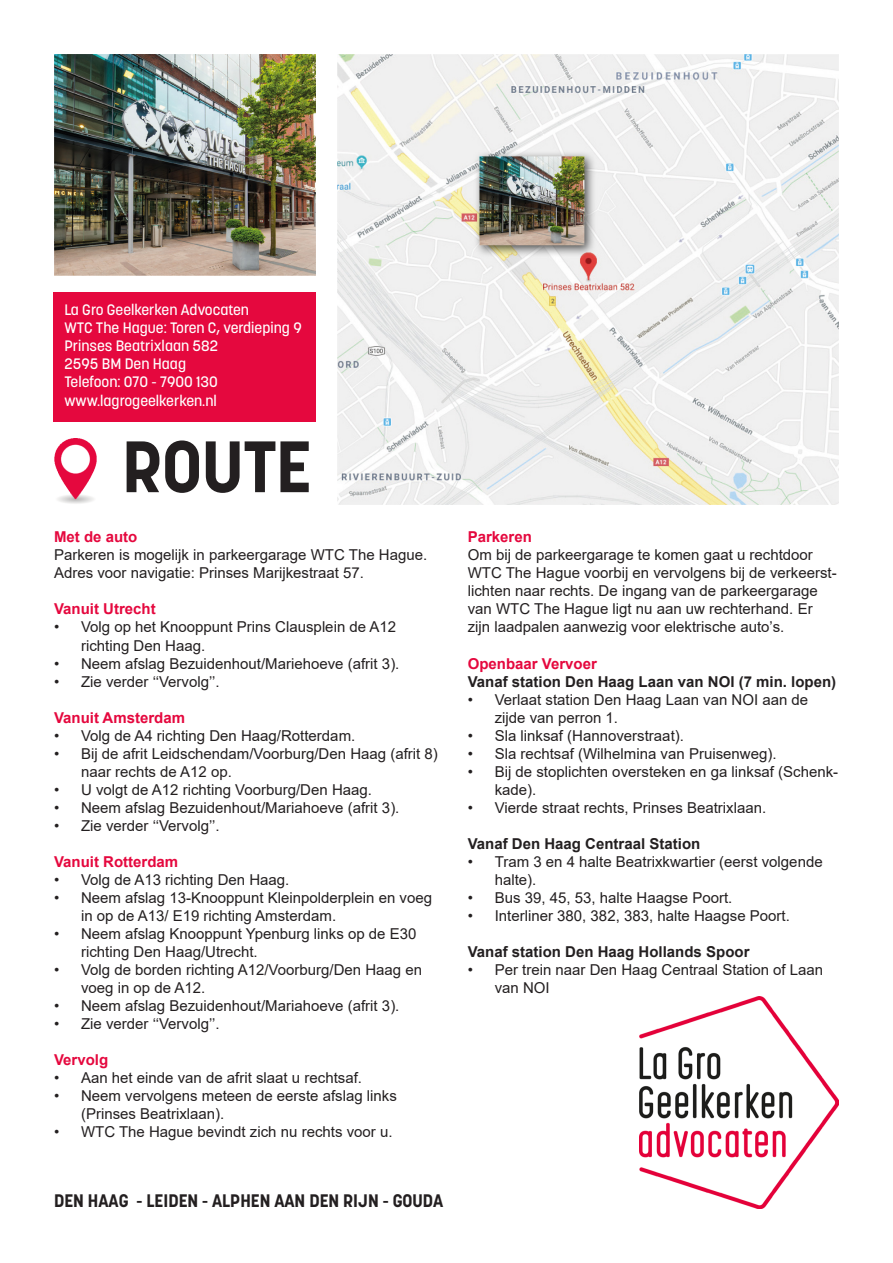
<style>
.page{position:relative;width:893px;height:1263px;background:#fff}
.page>*{position:absolute;margin:0;border:0;box-sizing:border-box;transform-origin:0 0}
.t1{font:700 72px "Korolev";color:#231f20}
.t2{font:700 18px "Korolev";color:#231f20}
.t3{font:15px/18px "Arial";color:#231f20}
.t4{font:500 15px "Korolev";color:#fff}
.t5{font:700 15px "Arial";color:#231f20}
.t6{font:700 15px "Arial";color:#e5083e}
</style>
<div class="page">
<img style="left:337px;top:54px;width:502px;height:450px">
<img style="left:54px;top:54px;width:262px;height:222px">
<img style="left:54px;top:438px;width:42px;height:66px">
<div style="left:53px;top:293px;width:263px;height:128px;background:#e5083e"></div>
<img style="left:639px;top:996px;width:200px;height:213px">
<p class="t4" style="left:64px;top:300px;width:186px">La Gro Geelkerken Advocaten</p>
<p class="t4" style="left:64px;top:318px;width:239px">WTC The Hague: Toren C, verdieping 9</p>
<p class="t4" style="left:64px;top:336px;width:155px">Prinses Beatrixlaan 582</p>
<p class="t4" style="left:64px;top:354px;width:123px">2595 BM Den Haag</p>
<p class="t4" style="left:64px;top:372px;width:155px">Telefoon: 070 - 7900 130</p>
<p class="t4" style="left:64px;top:392px;width:154px">www.lagrogeelkerken.nl</p>
<p class="t1" style="left:122px;top:421px;width:191px">ROUTE</p>
<p class="t6" style="left:54px;top:527px;width:85px">Met de auto</p>
<p class="t3" style="left:54px;top:546px;width:375px">Parkeren is mogelijk in parkeergarage WTC The Hague.</p>
<p class="t3" style="left:54px;top:564px;width:312px">Adres voor navigatie: Prinses Marijkestraat 57.</p>
<p class="t6" style="left:54px;top:599px;width:103px">Vanuit Utrecht</p>
<p class="t3" style="left:81px;top:618px;width:317px;text-indent:-27px">• Volg op het Knooppunt Prins Clausplein de A12 richting Den Haag.</p>
<p class="t3" style="left:54px;top:654px;width:347px">• Neem afslag Bezuidenhout/Mariehoeve (afrit 3).</p>
<p class="t3" style="left:54px;top:672px;width:167px">• Zie verder ‘‘Vervolg’’.</p>
<p class="t6" style="left:54px;top:707px;width:133px">Vanuit Amsterdam</p>
<p class="t3" style="left:54px;top:726px;width:303px">• Volg de A4 richting Den Haag/Rotterdam.</p>
<p class="t3" style="left:81px;top:744px;width:358px;text-indent:-27px">• Bij de afrit Leidschendam/Voorburg/Den Haag (afrit 8) naar rechts de A12 op.</p>
<p class="t3" style="left:54px;top:780px;width:319px">• U volgt de A12 richting Voorburg/Den Haag.</p>
<p class="t3" style="left:54px;top:798px;width:347px">• Neem afslag Bezuidenhout/Mariahoeve (afrit 3).</p>
<p class="t3" style="left:54px;top:816px;width:167px">• Zie verder ‘‘Vervolg’’.</p>
<p class="t6" style="left:54px;top:851px;width:126px">Vanuit Rotterdam</p>
<p class="t3" style="left:54px;top:870px;width:237px">• Volg de A13 richting Den Haag.</p>
<p class="t3" style="left:81px;top:888px;width:353px;text-indent:-27px">• Neem afslag 13-Knooppunt Kleinpolderplein en voeg in op de A13/ E19 richting Amsterdam.</p>
<p class="t3" style="left:81px;top:924px;width:337px;text-indent:-27px">• Neem afslag Knooppunt Ypenburg links op de E30 richting Den Haag/Utrecht.</p>
<p class="t3" style="left:81px;top:960px;width:343px;text-indent:-27px">• Volg de borden richting A12/Voorburg/Den Haag en voeg in op de A12.</p>
<p class="t3" style="left:54px;top:996px;width:347px">• Neem afslag Bezuidenhout/Mariahoeve (afrit 3).</p>
<p class="t3" style="left:54px;top:1014px;width:167px">• Zie verder ‘‘Vervolg’’.</p>
<p class="t6" style="left:54px;top:1049px;width:56px">Vervolg</p>
<p class="t3" style="left:54px;top:1068px;width:309px">• Aan het einde van de afrit slaat u rechtsaf.</p>
<p class="t3" style="left:81px;top:1086px;width:317px;text-indent:-27px">• Neem vervolgens meteen de eerste afslag links (Prinses Beatrixlaan).</p>
<p class="t3" style="left:54px;top:1122px;width:340px">• WTC The Hague bevindt zich nu rechts voor u.</p>
<p class="t2" style="left:54px;top:1189px;width:391px">DEN HAAG - LEIDEN - ALPHEN AAN DEN RIJN - GOUDA</p>
<p class="t6" style="left:468px;top:527px;width:66px">Parkeren</p>
<p class="t3" style="left:468px;top:546px;width:371px">Om bij de parkeergarage te komen gaat u rechtdoor WTC The Hague voorbij en vervolgens bij de verkeerst&shy;lichten naar rechts. De ingang van de parkeergarage van WTC The Hague ligt nu aan uw rechterhand. Er zijn laadpalen aanwezig voor elektrische auto’s.</p>
<p class="t6" style="left:468px;top:653px;width:131px">Openbaar Vervoer</p>
<p class="t5" style="left:468px;top:671px;width:370px">Vanaf station Den Haag Laan van NOI (7 min. lopen)</p>
<p class="t3" style="left:495px;top:690px;width:315px;text-indent:-27px">• Verlaat station Den Haag Laan van NOI aan de zijde van perron 1.</p>
<p class="t3" style="left:468px;top:726px;width:218px">• Sla linksaf (Hannoverstraat).</p>
<p class="t3" style="left:468px;top:744px;width:310px">• Sla rechtsaf (Wilhelmina van Pruisenweg).</p>
<p class="t3" style="left:495px;top:762px;width:345px;text-indent:-27px">• Bij de stoplichten oversteken en ga linksaf (Schenk&shy;kade).</p>
<p class="t3" style="left:468px;top:798px;width:300px">• Vierde straat rechts, Prinses Beatrixlaan.</p>
<p class="t5" style="left:468px;top:833px;width:234px">Vanaf Den Haag Centraal Station</p>
<p class="t3" style="left:495px;top:852px;width:329px;text-indent:-27px">• Tram 3 en 4 halte Beatrixkwartier (eerst volgende halte).</p>
<p class="t3" style="left:468px;top:888px;width:266px">• Bus 39, 45, 53, halte Haagse Poort.</p>
<p class="t3" style="left:468px;top:906px;width:324px">• Interliner 380, 382, 383, halte Haagse Poort.</p>
<p class="t5" style="left:468px;top:941px;width:283px">Vanaf station Den Haag Hollands Spoor</p>
<p class="t3" style="left:495px;top:960px;width:330px;text-indent:-27px">• Per trein naar Den Haag Centraal Station of Laan van NOI</p>
</div>
